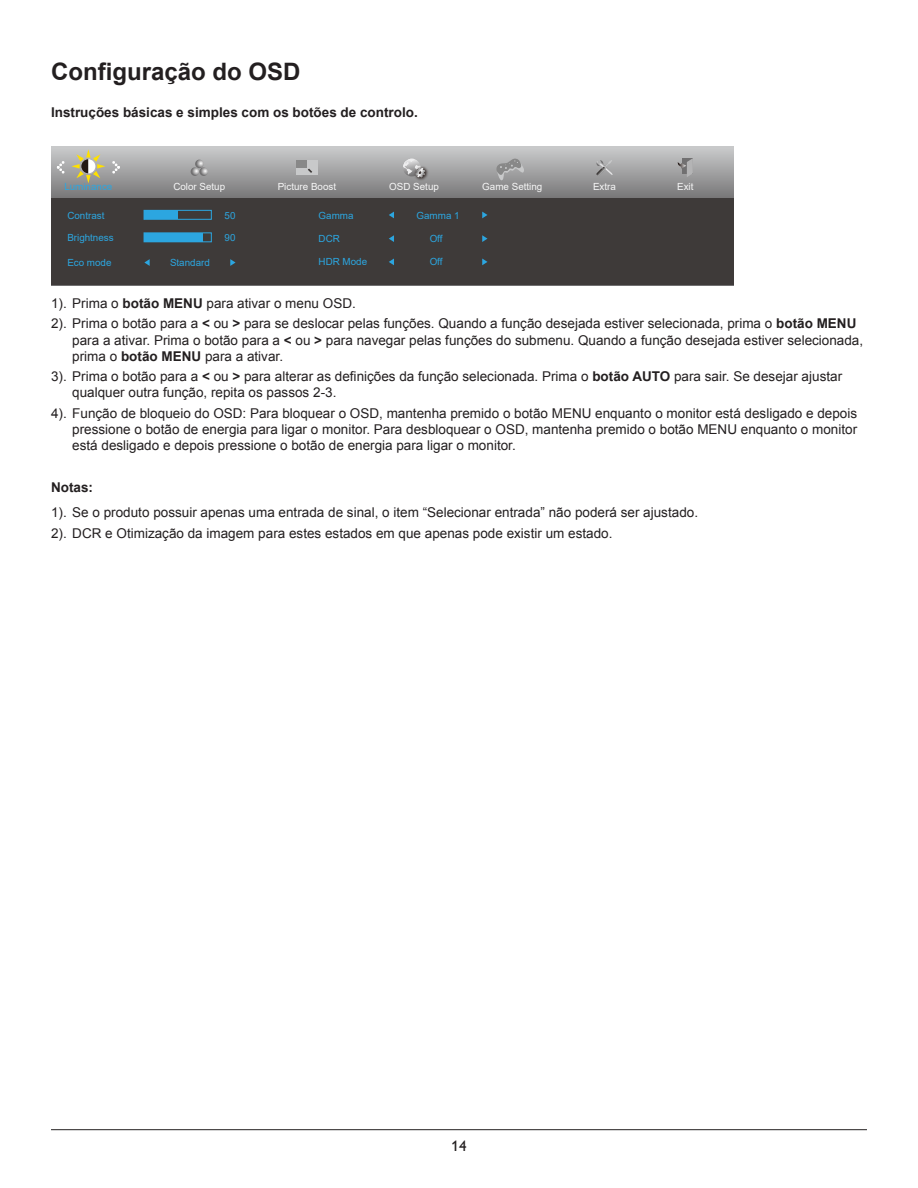
<style>
.page{position:relative;width:918px;height:1188px;background:#fff}
.page>*{position:absolute;margin:0;border:0;box-sizing:border-box;transform-origin:0 0}
.Heading_2{font:700 24px "Arial";color:#231f20}
.t1{font:15px "Gill Sans Alt One WGL";color:#231f20}
.t2{font:13.5px/16.2px "Arial";color:#231f20}
.content_bold{font:700 13.5px "Arial";color:#231f20}
.t3{font:9.75px "Arial";color:#2ca6e0}
.t4{font:9.75px "Arial";color:#f7f7f7}
.s1{font-weight:700}
</style>
<div class="page">
<hr style="left:51px;top:1129px;width:816px;height:1px;background:#231f20">
<svg style="left:51px;top:146px;width:683px;height:52px;background:#a0a0a1"></svg>
<div style="left:51px;top:198px;width:683px;height:87px;background:#3e3a39"></div>
<svg style="left:57px;top:161px;width:8px;height:13px"></svg>
<svg style="left:112px;top:161px;width:8px;height:13px"></svg>
<svg style="left:71px;top:149px;width:34px;height:34px"></svg>
<svg style="left:191px;top:160px;width:17px;height:16px"></svg>
<div style="left:296px;top:160px;width:21px;height:15px;background:#c8c9ca"></div>
<div style="left:296px;top:160px;width:11px;height:8px;background:#888"></div>
<svg style="left:308px;top:168px;width:4px;height:5px"></svg>
<img style="left:412px;top:165px;width:18px;height:17px">
<svg style="left:403px;top:159px;width:23px;height:19px"></svg>
<svg style="left:678px;top:158px;width:15px;height:19px"></svg>
<svg style="left:596px;top:160px;width:18px;height:16px"></svg>
<div style="left:144px;top:210px;width:68px;height:10px;border:1px solid #2ca6e0"></div>
<div style="left:144px;top:210px;width:34px;height:9px;background:#2ca6e0"></div>
<div style="left:144px;top:233px;width:68px;height:9px;border:1px solid #2ca6e0"></div>
<div style="left:144px;top:233px;width:59px;height:9px;background:#2ca6e0"></div>
<svg style="left:144px;top:259px;width:6px;height:7px"></svg>
<svg style="left:230px;top:259px;width:6px;height:7px"></svg>
<svg style="left:389px;top:212px;width:5px;height:6px"></svg>
<svg style="left:482px;top:212px;width:5px;height:6px"></svg>
<svg style="left:389px;top:235px;width:5px;height:7px"></svg>
<svg style="left:482px;top:235px;width:5px;height:7px"></svg>
<svg style="left:389px;top:259px;width:5px;height:6px"></svg>
<svg style="left:482px;top:259px;width:5px;height:6px"></svg>
<svg style="left:496px;top:158px;width:28px;height:23px"></svg>
<p class="Heading_2" style="left:51px;top:56px;width:251px">Configuração do OSD</p>
<p class="content_bold" style="left:51px;top:103px;width:368px">Instruções básicas e simples com os botões de controlo.</p>
<p class="t3" style="left:64px;top:179px;width:50px">Luminance</p>
<p class="t4" style="left:173px;top:179px;width:53px">Color Setup</p>
<p class="t4" style="left:278px;top:179px;width:60px">Picture Boost</p>
<p class="t4" style="left:389px;top:179px;width:51px">OSD Setup</p>
<p class="t4" style="left:482px;top:179px;width:62px">Game Setting</p>
<p class="t4" style="left:593px;top:179px;width:24px">Extra</p>
<p class="t4" style="left:677px;top:179px;width:18px">Exit</p>
<p class="t3" style="left:67px;top:208px;width:39px">Contrast</p>
<p class="t3" style="left:225px;top:208px;width:12px">50</p>
<p class="t3" style="left:67px;top:231px;width:48px">Brightness</p>
<p class="t3" style="left:225px;top:231px;width:12px">90</p>
<p class="t3" style="left:67px;top:256px;width:46px">Eco mode</p>
<p class="t3" style="left:170px;top:256px;width:41px">Standard</p>
<p class="t3" style="left:319px;top:208px;width:36px">Gamma</p>
<p class="t3" style="left:417px;top:208px;width:45px">Gamma 1</p>
<p class="t3" style="left:319px;top:232px;width:23px">DCR</p>
<p class="t3" style="left:430px;top:232px;width:14px">Off</p>
<p class="t3" style="left:319px;top:255px;width:50px">HDR Mode</p>
<p class="t3" style="left:430px;top:255px;width:14px">Off</p>
<p class="t2" style="left:51px;top:295px;width:306px">1). Prima o <span class="s1">botão MENU</span> para ativar o menu OSD.</p>
<p class="t2" style="left:72px;top:316px;width:792px;text-indent:-21px">2). Prima o botão para a <span class="s1">&lt;</span> ou <span class="s1">&gt;</span> para se deslocar pelas funções. Quando a função desejada estiver selecionada, prima o <span class="s1">botão MENU </span>para a ativar. Prima o botão para a <span class="s1">&lt;</span> ou <span class="s1">&gt;</span> para navegar pelas funções do submenu. Quando a função desejada estiver selecionada, prima o <span class="s1">botão MENU</span> para a ativar.</p>
<p class="t2" style="left:72px;top:369px;width:771px;text-indent:-21px">3). Prima o botão para a <span class="s1">&lt;</span> ou <span class="s1">&gt;</span> para alterar as definições da função selecionada. Prima o <span class="s1">botão AUTO</span> para sair. Se desejar ajustar qualquer outra função, repita os passos 2-3.</p>
<p class="t2" style="left:72px;top:405px;width:786px;text-align:justify;text-indent:-21px">4). Função de bloqueio do OSD: Para bloquear o OSD, mantenha premido o botão MENU enquanto o monitor está desligado e depois pressione o botão de energia para ligar o monitor. Para desbloquear o OSD, mantenha premido o botão MENU enquanto o monitor está desligado e depois pressione o botão de energia para ligar o monitor.</p>
<p class="content_bold" style="left:51px;top:479px;width:43px">Notas:</p>
<p class="t2" style="left:51px;top:504px;width:649px">1). Se o produto possuir apenas uma entrada de sinal, o item “Selecionar entrada” não poderá ser ajustado.</p>
<p class="t2" style="left:51px;top:525px;width:563px">2). DCR e Otimização da imagem para estes estados em que apenas pode existir um estado.</p>
<p class="t1" style="left:452px;top:1135px;width:16px">14</p>
</div>
